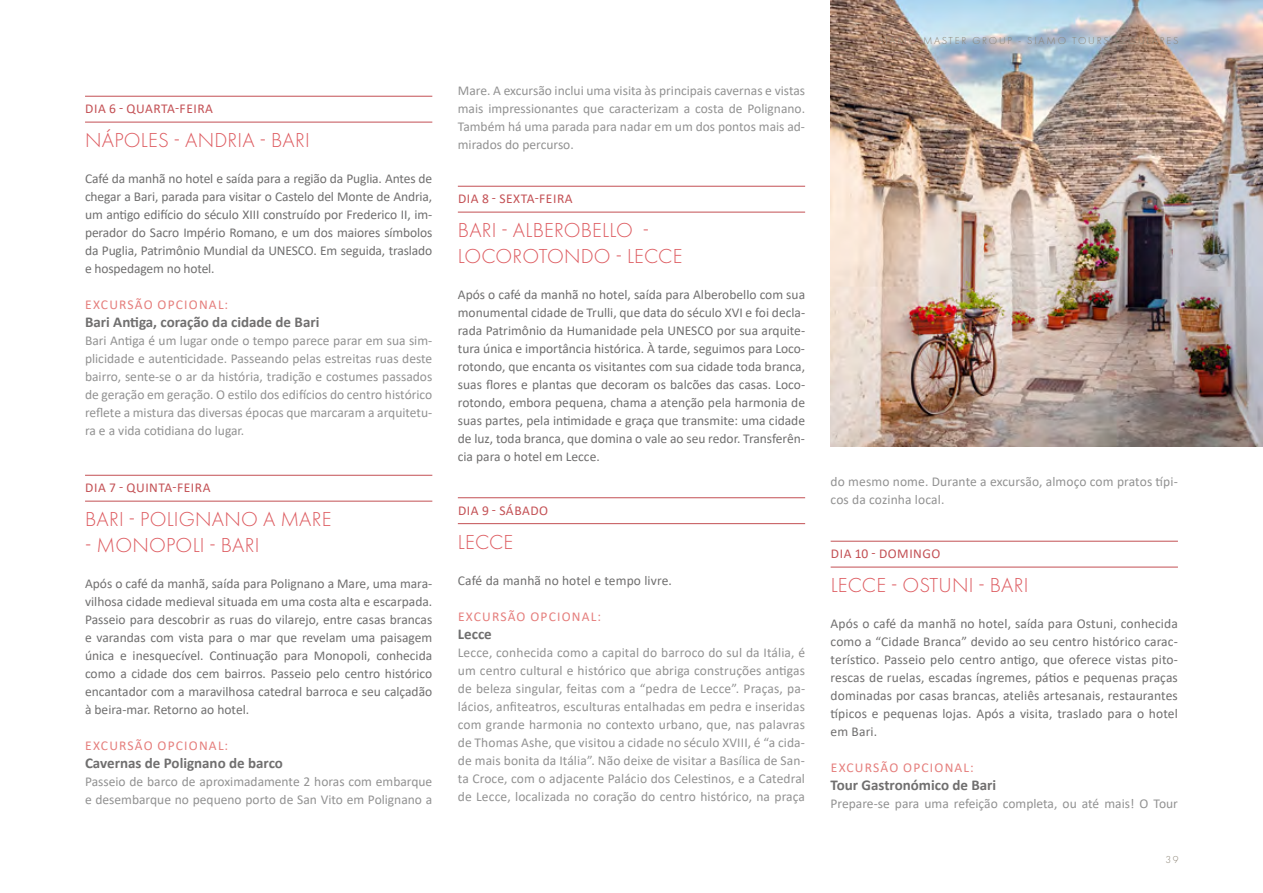
<style>
.page{position:relative;width:1263px;height:893px;background:#fff}
.page>*{position:absolute;margin:0;border:0;box-sizing:border-box;transform-origin:0 0}
.t1{font:300 21px/25.5px "Futura PT";letter-spacing:.01em;color:#dd5a5f}
.t2{font:700 15px "Calibri";color:#706f6f}
.t3{font:13.5px/18px "Calibri";color:#706f6f;text-align:justify}
.t4{font:13.5px/18px "Calibri";color:#929292;text-align:justify}
.t5{font:13.5px "Calibri";letter-spacing:.04em;color:#c35054}
.t6{font:13.5px "Calibri";letter-spacing:.09em;color:#e57e7c}
.t7{font:300 10.5px "Futura PT";letter-spacing:.17em;color:#8d8577}
</style>
<div class="page">
<img style="left:831px;top:0;width:432px;height:446px">
<hr style="left:85px;top:96px;width:347px;height:1px;background:#c35054">
<hr style="left:85px;top:122px;width:347px;height:1px;background:#c35054">
<hr style="left:85px;top:475px;width:347px;height:1px;background:#c35054">
<hr style="left:85px;top:501px;width:347px;height:1px;background:#c35054">
<hr style="left:458px;top:186px;width:347px;height:1px;background:#c35054">
<hr style="left:458px;top:212px;width:347px;height:1px;background:#c35054">
<hr style="left:458px;top:497px;width:347px;height:1px;background:#c35054">
<hr style="left:458px;top:523px;width:347px;height:1px;background:#c35054">
<hr style="left:831px;top:541px;width:347px;height:1px;background:#c35054">
<hr style="left:831px;top:567px;width:347px;height:1px;background:#c35054">
<p class="t5" style="left:85px;top:100px;width:129px">DIA 6 - QUARTA-FEIRA</p>
<h1 class="t1" style="left:85px;top:128px;width:226px">NÁPOLES - ANDRIA - BARI</h1>
<p class="t3" style="left:85px;top:170px;width:349px">Café da manhã no hotel e saída para a região da Puglia. Antes de chegar a Bari, parada para visitar o Castelo del Monte de Andria, um antigo edifício do século XIII construído por Frederico II, im&shy;perador do Sacro Império Romano, e um dos maiores símbolos da Puglia, Patrimônio Mundial da UNESCO. Em seguida, traslado e hospedagem no hotel.</p>
<p class="t6" style="left:85px;top:296px;width:144px">EXCURSÃO OPCIONAL:</p>
<p class="t2" style="left:85px;top:312px;width:236px">Bari Antiga, coração da cidade de Bari</p>
<p class="t4" style="left:85px;top:332px;width:349px">Bari Antiga é um lugar onde o tempo parece parar em sua sim&shy;plicidade e autenticidade. Passeando pelas estreitas ruas deste bairro, sente-se o ar da história, tradição e costumes passados de geração em geração. O estilo dos edifícios do centro histórico reflete a mistura das diversas épocas que marcaram a arquitetu&shy;ra e a vida cotidiana do lugar.</p>
<p class="t5" style="left:85px;top:479px;width:127px">DIA 7 - QUINTA-FEIRA</p>
<h1 class="t1" style="left:85px;top:507px;width:248px">BARI - POLIGNANO A MARE</h1>
<h1 class="t1" style="left:85px;top:532px;width:176px">- MONOPOLI - BARI</h1>
<p class="t3" style="left:85px;top:574px;width:349px">Após o café da manhã, saída para Polignano a Mare, uma mara&shy;vilhosa cidade medieval situada em uma costa alta e escarpada.<br>Passeio para descobrir as ruas do vilarejo, entre casas brancas e varandas com vista para o mar que revelam uma paisagem única e inesquecível. Continuação para Monopoli, conhecida como a cidade dos cem bairros. Passeio pelo centro histórico encantador com a maravilhosa catedral barroca e seu calçadão à beira-mar. Retorno ao hotel.</p>
<p class="t6" style="left:85px;top:736px;width:144px">EXCURSÃO OPCIONAL:</p>
<p class="t2" style="left:85px;top:752px;width:199px">Cavernas de Polignano de barco</p>
<p class="t4" style="left:85px;top:772px;width:349px">Passeio de barco de aproximadamente 2 horas com embarque e desembarque no pequeno porto de San Vito em Polignano a</p>
<p class="t4" style="left:458px;top:82px;width:349px">Mare. A excursão inclui uma visita às principais cavernas e vistas mais impressionantes que caracterizam a costa de Polignano.<br>Também há uma parada para nadar em um dos pontos mais ad&shy;mirados do percurso.</p>
<p class="t5" style="left:458px;top:190px;width:116px">DIA 8 - SEXTA-FEIRA</p>
<h1 class="t1" style="left:458px;top:218px;width:226px">BARI - ALBEROBELLO -<br>LOCOROTONDO - LECCE</h1>
<p class="t3" style="left:458px;top:285px;width:349px">Após o café da manhã no hotel, saída para Alberobello com sua monumental cidade de Trulli, que data do século XVI e foi decla&shy;rada Patrimônio da Humanidade pela UNESCO por sua arquite&shy;tura única e importância histórica. À tarde, seguimos para Loco&shy;rotondo, que encanta os visitantes com sua cidade toda branca, suas flores e plantas que decoram os balcões das casas. Loco&shy;rotondo, embora pequena, chama a atenção pela harmonia de suas partes, pela intimidade e graça que transmite: uma cidade de luz, toda branca, que domina o vale ao seu redor. Transferên&shy;cia para o hotel em Lecce.</p>
<p class="t5" style="left:458px;top:501px;width:92px">DIA 9 - SÁBADO</p>
<h1 class="t1" style="left:458px;top:529px;width:57px">LECCE</h1>
<p class="t3" style="left:458px;top:571px;width:216px">Café da manhã no hotel e tempo livre.</p>
<p class="t6" style="left:458px;top:607px;width:144px">EXCURSÃO OPCIONAL:</p>
<p class="t2" style="left:458px;top:623px;width:35px">Lecce</p>
<p class="t4" style="left:458px;top:643px;width:349px">Lecce, conhecida como a capital do barroco do sul da Itália, é um centro cultural e histórico que abriga construções antigas de beleza singular, feitas com a “pedra de Lecce”. Praças, pa&shy;lácios, anfiteatros, esculturas entalhadas em pedra e inseridas com grande harmonia no contexto urbano, que, nas palavras de Thomas Ashe, que visitou a cidade no século XVIII, é “a cida&shy;de mais bonita da Itália”. Não deixe de visitar a Basílica de San&shy;ta Croce, com o adjacente Palácio dos Celestinos, e a Catedral de Lecce, localizada no coração do centro histórico, na praça</p>
<p class="t7" style="left:878px;top:34px;width:302px">SIAMO MASTER GROUP - SIAMO TOURS REGULARES</p>
<p class="t4" style="left:831px;top:473px;width:349px">do mesmo nome. Durante a excursão, almoço com pratos típi&shy;cos da cozinha local.</p>
<p class="t5" style="left:831px;top:544px;width:111px">DIA 10 - DOMINGO</p>
<h1 class="t1" style="left:831px;top:573px;width:199px">LECCE - OSTUNI - BARI</h1>
<p class="t3" style="left:831px;top:615px;width:349px">Após o café da manhã no hotel, saída para Ostuni, conhecida como a “Cidade Branca” devido ao seu centro histórico carac&shy;terístico. Passeio pelo centro antigo, que oferece vistas pito&shy;rescas de ruelas, escadas íngremes, pátios e pequenas praças dominadas por casas brancas, ateliês artesanais, restaurantes típicos e pequenas lojas. Após a visita, traslado para o hotel em Bari.</p>
<p class="t6" style="left:831px;top:758px;width:144px">EXCURSÃO OPCIONAL:</p>
<p class="t2" style="left:831px;top:775px;width:167px">Tour Gastronómico de Bari</p>
<p class="t4" style="left:831px;top:795px;width:349px">Prepare-se para uma refeição completa, ou até mais! O Tour</p>
<p class="t7" style="left:1165px;top:853px;width:15px">39</p>
</div>
